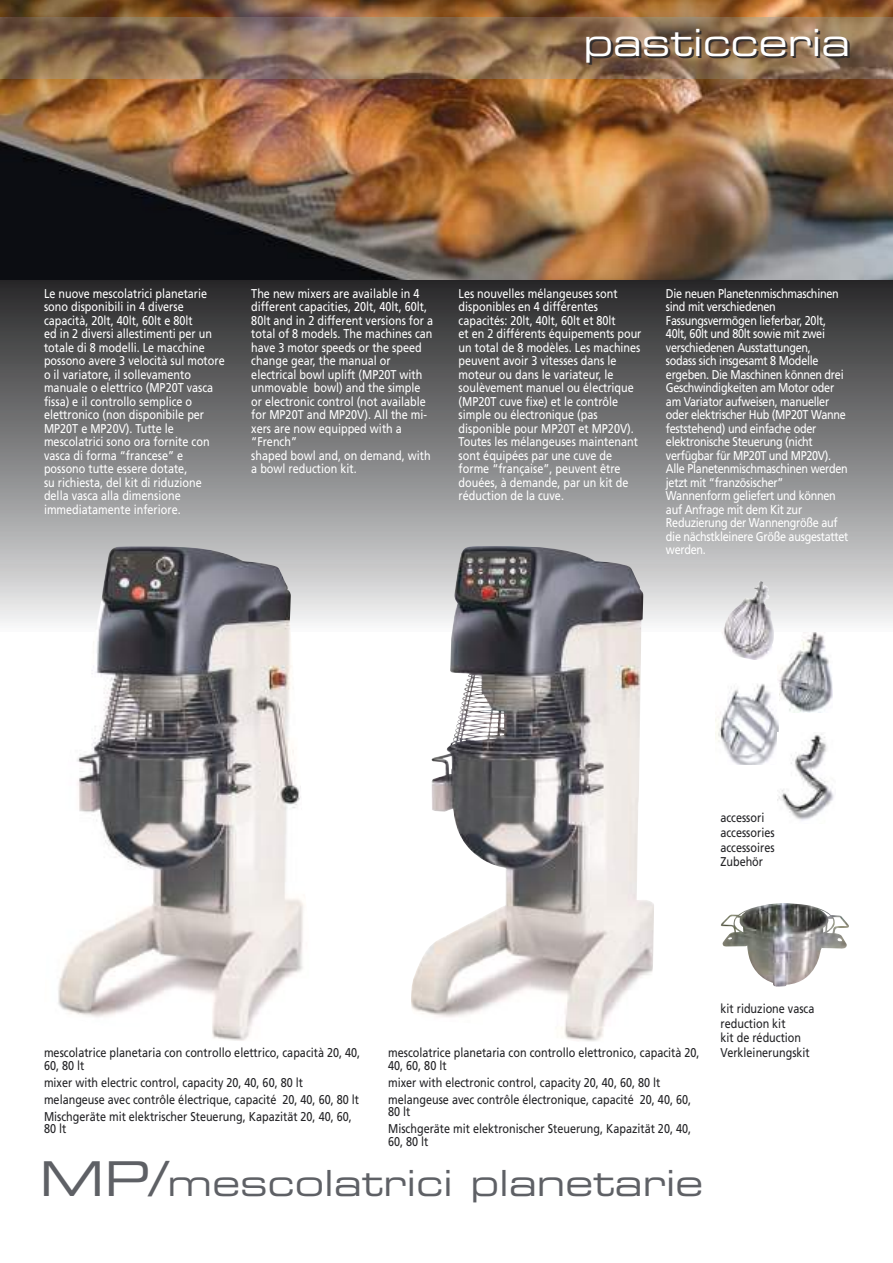
<style>
.page{position:relative;width:893px;height:1263px;background:#fff}
.page>*{position:absolute;margin:0;border:0;box-sizing:border-box;transform-origin:0 0}
.t1{font:37.5px "Eurostile Extended Two";color:#fff}
.t2{font:36px "Eurostile Extended Two";color:#5e6065}
.t3{font:12.75px/13.5px "Frutiger";color:#fff;scale:.85 1}
.t4{font:12.75px/14.7px "Frutiger";color:#232326;scale:.85 1}
.t5{font:12.75px/13.5px "Frutiger";letter-spacing:-.025em;color:#fff;scale:.85 1}
.s1{font-size:48px}
</style>
<div class="page">
<img style="left:0;top:0;width:893px;height:281px">
<img style="left:0;top:18px;width:893px;height:61px">
<div style="left:0;top:281px;width:893px;height:350px;background:linear-gradient(to bottom,#242425,#edeeef)"></div>
<img style="left:720px;top:581px;width:55px;height:78px">
<img style="left:778px;top:633px;width:55px;height:80px">
<img style="left:716px;top:683px;width:63px;height:82px">
<img style="left:777px;top:733px;width:57px;height:88px">
<img style="left:411px;top:546px;width:243px;height:495px">
<img style="left:721px;top:903px;width:128px;height:84px">
<img style="left:44px;top:546px;width:269px;height:495px">
<h1 class="t1" style="left:584px;top:29px;width:268px">pasticceria</h1>
<p class="t3" style="left:44px;top:287px;width:214px">Le nuove mescolatrici planetarie sono disponibili in 4 diverse capacità, 20lt, 40lt, 60lt e 80lt<br>ed in 2 diversi allestimenti per un totale di 8 modelli. Le macchine possono avere 3 velocità sul motore o il variatore, il sollevamento manuale o elettrico (MP20T vasca fissa) e il controllo semplice o elettronico (non disponibile per<br>MP20T e MP20V). Tutte le mescolatrici sono ora fornite con vasca di forma “francese” e possono tutte essere dotate,<br>su richiesta, del kit di riduzione della vasca alla dimensione immediatamente inferiore.</p>
<p class="t3" style="left:251px;top:287px;width:215px">The new mixers are available in 4 different capacities, 20lt, 40lt, 60lt,<br>80lt and in 2 different versions for a total of 8 models. The machines can have 3 motor speeds or the speed change gear, the manual or electrical bowl uplift (MP20T with unmovable bowl) and the simple or electronic control (not available for MP20T and MP20V). All the mi&shy;xers are now equipped with a “French”<br>shaped bowl and, on demand, with a bowl reduction kit.</p>
<p class="t3" style="left:459px;top:287px;width:217px">Les nouvelles mélangeuses sont disponibles en 4 différentes capacités: 20lt, 40lt, 60lt et 80lt<br>et en 2 différents équipements pour un total de 8 modèles. Les machines peuvent avoir 3 vitesses dans le moteur ou dans le variateur, le soulèvement manuel ou électrique (MP20T cuve fixe) et le contrôle simple ou électronique (pas disponible pour MP20T et MP20V).<br>Toutes les mélangeuses maintenant sont équipées par une cuve de forme “française”, peuvent être douées, à demande, par un kit de réduction de la cuve.</p>
<p class="t5" style="left:666px;top:287px;width:216px">Die neuen Planetenmischmaschinen sind mit verschiedenen<br>Fassungsvermögen lieferbar, 20lt,<br>40lt, 60lt und 80lt sowie mit zwei verschiedenen Ausstattungen,<br>sodass sich insgesamt 8 Modelle ergeben. Die Maschinen können drei<br>Geschwindigkeiten am Motor oder am Variator aufweisen, manueller oder elektrischer Hub (MP20T Wanne feststehend) und einfache oder elektronische Steuerung (nicht verfügbar für MP20T und MP20V).<br>Alle Planetenmischmaschinen werden jetzt mit “französischer”<br>Wannenform geliefert und können auf Anfrage mit dem Kit zur<br>Reduzierung der Wannengröße auf die nächstkleinere Größe ausgestattet werden.</p>
<p class="t4" style="left:720px;top:811px;width:65px">accessori accessories accessoires<br>Zubehör</p>
<p class="t4" style="left:44px;top:1047px;width:373px;line-height:12.8px">mescolatrice planetaria con controllo elettrico, capacità 20, 40,<br>60, 80 lt</p>
<p class="t4" style="left:44px;top:1075px;width:372px;line-height:17px">mixer with electric control, capacity 20, 40, 60, 80 lt melangeuse avec contrôle électrique, capacité 20, 40, 60, 80 lt<br>Mischgeräte mit elektrischer Steuerung, Kapazität 20, 40, 60,</p>
<p class="t4" style="left:44px;top:1123px;width:28px">80 lt</p>
<h2 class="t2" style="left:40px;top:1170px;width:665px"><span class="s1">MP/</span>mescolatrici planetarie</h2>
<p class="t4" style="left:388px;top:1047px;width:368px;line-height:12.8px">mescolatrice planetaria con controllo elettronico, capacità 20,<br>40, 60, 80 lt</p>
<p class="t4" style="left:388px;top:1075px;width:358px;line-height:17px">mixer with electronic control, capacity 20, 40, 60, 80 lt melangeuse avec contrôle électronique, capacité 20, 40, 60,</p>
<p class="t4" style="left:388px;top:1104px;width:358px;line-height:17px">80 lt<br>Mischgeräte mit elektronischer Steuerung, Kapazität 20, 40,</p>
<p class="t4" style="left:388px;top:1135px;width:49px">60, 80 lt</p>
<p class="t4" style="left:720px;top:1002px;width:112px">kit riduzione vasca reduction kit<br>kit de réduction<br>Verkleinerungskit</p>
</div>
